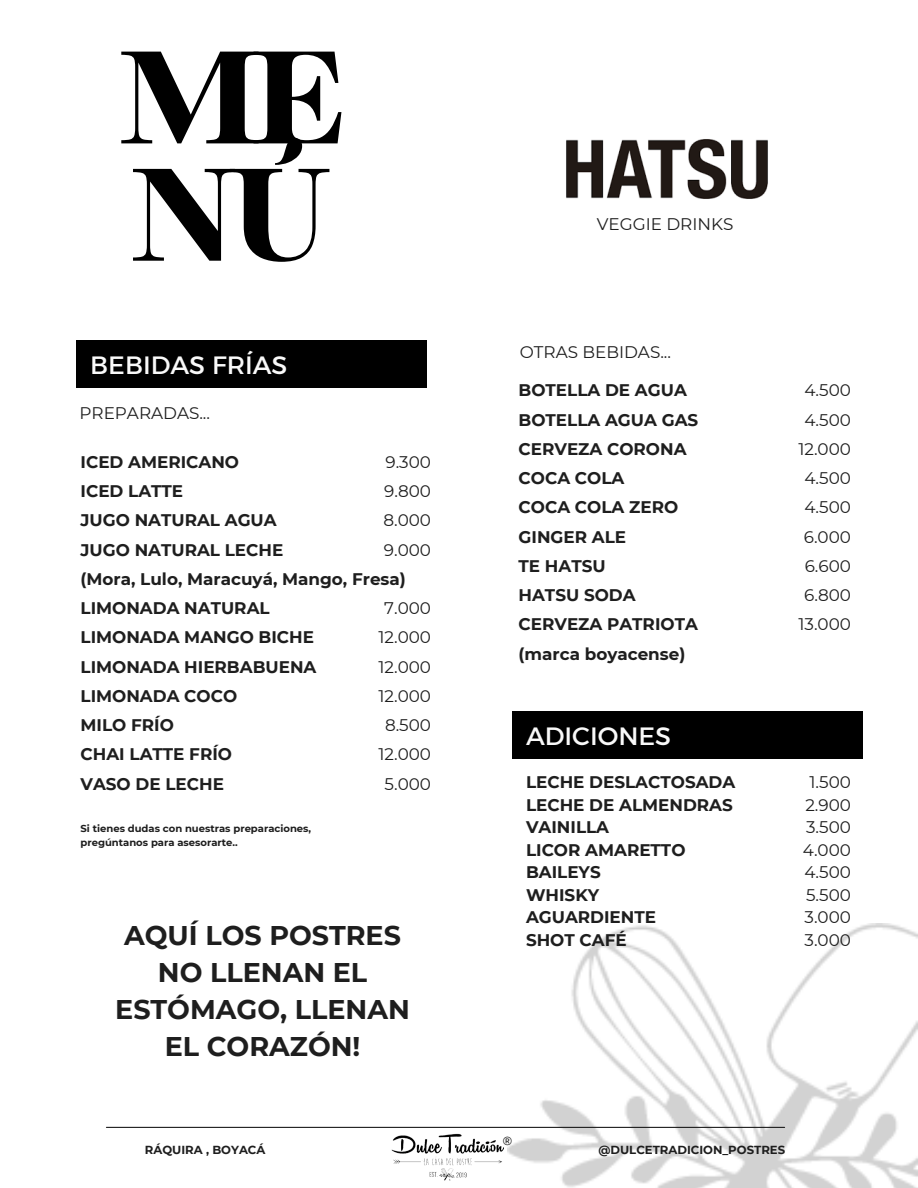
<style>
.page{position:relative;width:918px;height:1188px;background:#fff}
.page>*{position:absolute;margin:0;border:0;box-sizing:border-box;transform-origin:0 0}
.t1{font:700 162.3px/117.3px "Binggo Wood Display";color:#000}
.t2{font:700 27px/37.2px "Montserrat";color:#1e1e1e;text-align:center}
.t3{font:25.5px "Kief Montaser Regular";color:#f9f9f9}
.t4{font:700 16.8px/29.2px "Montserrat";color:#1e1e1e}
.t5{font:16.8px/29.2px "Montserrat";color:#1e1e1e;text-align:center}
.t6{font:11.85px "Arimo";color:#000}
.t7{font:700 11.7px "Montserrat";color:#1e1e1e}
.t8{font:700 10.05px/13.8px "Montserrat";color:#1e1e1e}
</style>
<div class="page">
<img style="left:508px;top:924px;width:410px;height:264px">
<div style="left:76px;top:340px;width:351px;height:48px;background:#000"></div>
<div style="left:512px;top:711px;width:350px;height:47px;background:#000"></div>
<hr style="left:106px;top:1127px;width:679px;height:1px;background:#1e1e1e">
<img style="left:391px;top:1133px;width:113px;height:48px">
<img style="left:566px;top:139px;width:202px;height:60px">
<h5 class="t1" style="left:119px;top:38px;width:225px">ME<br>NÚ</h5>
<h5 class="t3" style="left:90px;top:350px;width:199px">BEBIDAS FRÍAS</h5>
<h5 class="t5" style="left:80px;top:399px;width:132px">PREPARADAS...</h5>
<p class="t4" style="left:81px;top:447px;width:327px">ICED AMERICANO<br>ICED LATTE<br>JUGO NATURAL AGUA<br>JUGO NATURAL LECHE<br>(Mora, Lulo, Maracuyá, Mango, Fresa)<br>LIMONADA NATURAL<br>LIMONADA MANGO BICHE<br>LIMONADA HIERBABUENA<br>LIMONADA COCO<br>MILO FRÍO<br>CHAI LATTE FRÍO<br>VASO DE LECHE</p>
<h2 class="t5" style="left:383px;top:447px;width:49px;text-align:justify">9.300<br>9.800<br>8.000<br>9.000</h2>
<p class="t5" style="left:379px;top:594px;width:54px">7.000<br>12.000<br>12.000<br>12.000<br>8.500<br>12.000<br>5.000</p>
<h5 class="t8" style="left:81px;top:822px;width:232px">Si tienes dudas con nuestras preparaciones, pregúntanos para asesorarte..</h5>
<p class="t2" style="left:115px;top:917px;width:296px">AQUÍ LOS POSTRES<br>NO LLENAN EL<br>ESTÓMAGO, LLENAN<br>EL CORAZÓN!</p>
<p class="t5" style="left:597px;top:209px;width:138px">VEGGIE DRINKS</p>
<h5 class="t5" style="left:520px;top:337px;width:153px">OTRAS BEBIDAS...</h5>
<p class="t4" style="left:519px;top:376px;width:181px">BOTELLA DE AGUA<br>BOTELLA AGUA GAS<br>CERVEZA CORONA<br>COCA COLA<br>COCA COLA ZERO<br>GINGER ALE<br>TE HATSU<br>HATSU SODA<br>CERVEZA PATRIOTA (marca boyacense)</p>
<p class="t5" style="left:798px;top:376px;width:54px">4.500<br>4.500<br>12.000<br>4.500<br>4.500<br>6.000<br>6.600<br>6.800<br>13.000</p>
<h3 class="t3" style="left:526px;top:720px;width:147px">ADICIONES</h3>
<h1 class="t4" style="left:526px;top:771px;width:211px;line-height:22.5px">LECHE DESLACTOSADA<br>LECHE DE ALMENDRAS<br>VAINILLA<br>LICOR AMARETTO<br>BAILEYS<br>WHISKY<br>AGUARDIENTE<br>SHOT CAFÉ</h1>
<p class="t5" style="left:803px;top:771px;width:50px;line-height:22.5px">1.500<br>2.900<br>3.500<br>4.000<br>4.500<br>5.500<br>3.000<br>3.000</p>
<p class="t6" style="left:503px;top:1134px;width:10px">®</p>
<h4 class="t7" style="left:145px;top:1142px;width:122px">RÁQUIRA , BOYACÁ</h4>
<h5 class="t7" style="left:598px;top:1142px;width:188px">@DULCETRADICION_POSTRES</h5>
</div>
